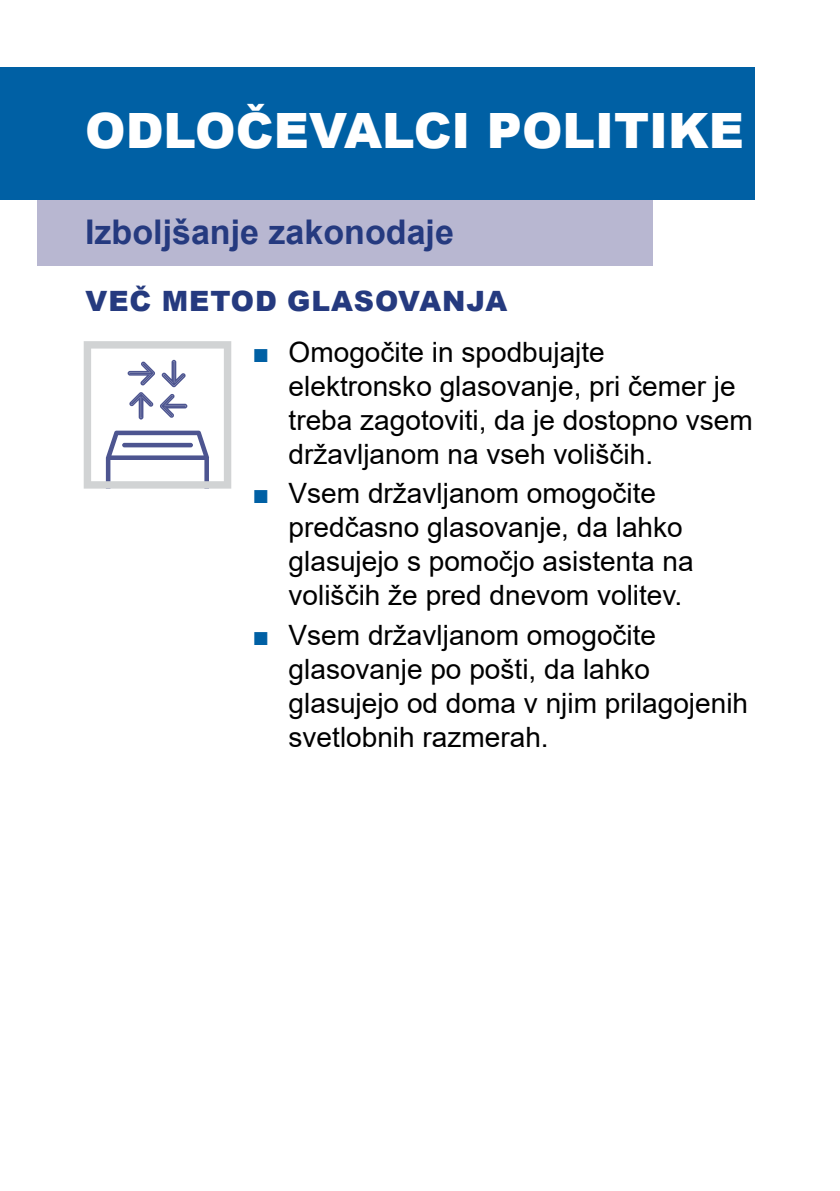
<style>
.page{position:relative;width:840px;height:1191px;background:#fff}
.page>*{position:absolute;margin:0;border:0;box-sizing:border-box;transform-origin:0 0}
.Heading2{font:900 48.6px "Arial";color:#fff}
.Heading3{font:700 34px "Arial";color:#253a7f}
.t1{font:28px/34px "Arial";color:#000}
.Heading4{font:900 28px "Arial";letter-spacing:.035em;color:#253a7f}
.s1{color:#0060a4}
</style>
<div class="page">
<div style="left:37px;top:96px;width:615px;height:169px;background:#b8b7d1"></div>
<div style="left:0;top:67px;width:754px;height:132px;background:#0060a4"></div>
<svg style="left:84px;top:341px;width:147px;height:147px"></svg>
<h2 class="Heading2" style="left:85px;top:95px;width:660px">ODLOČEVALCI POLITIKE</h2>
<h3 class="Heading3" style="left:85px;top:208px;width:370px">Izboljšanje zakonodaje</h3>
<h4 class="Heading4" style="left:86px;top:280px;width:423px">VEČ METOD GLASOVANJA</h4>
<p class="t1" style="left:288px;top:334px;width:465px;text-indent:-36px"><span class="s1">■</span> Omogočite in spodbujajte elektronsko glasovanje, pri čemer je treba zagotoviti, da je dostopno vsem državljanom na vseh voliščih.</p>
<p class="t1" style="left:288px;top:476px;width:406px;text-indent:-36px"><span class="s1">■</span> Vsem državljanom omogočite predčasno glasovanje, da lahko glasujejo s pomočjo asistenta na voliščih že pred dnevom volitev.</p>
<p class="t1" style="left:288px;top:618px;width:461px;text-indent:-36px"><span class="s1">■</span> Vsem državljanom omogočite glasovanje po pošti, da lahko glasujejo od doma v njim prilagojenih svetlobnih razmerah.</p>
</div>
